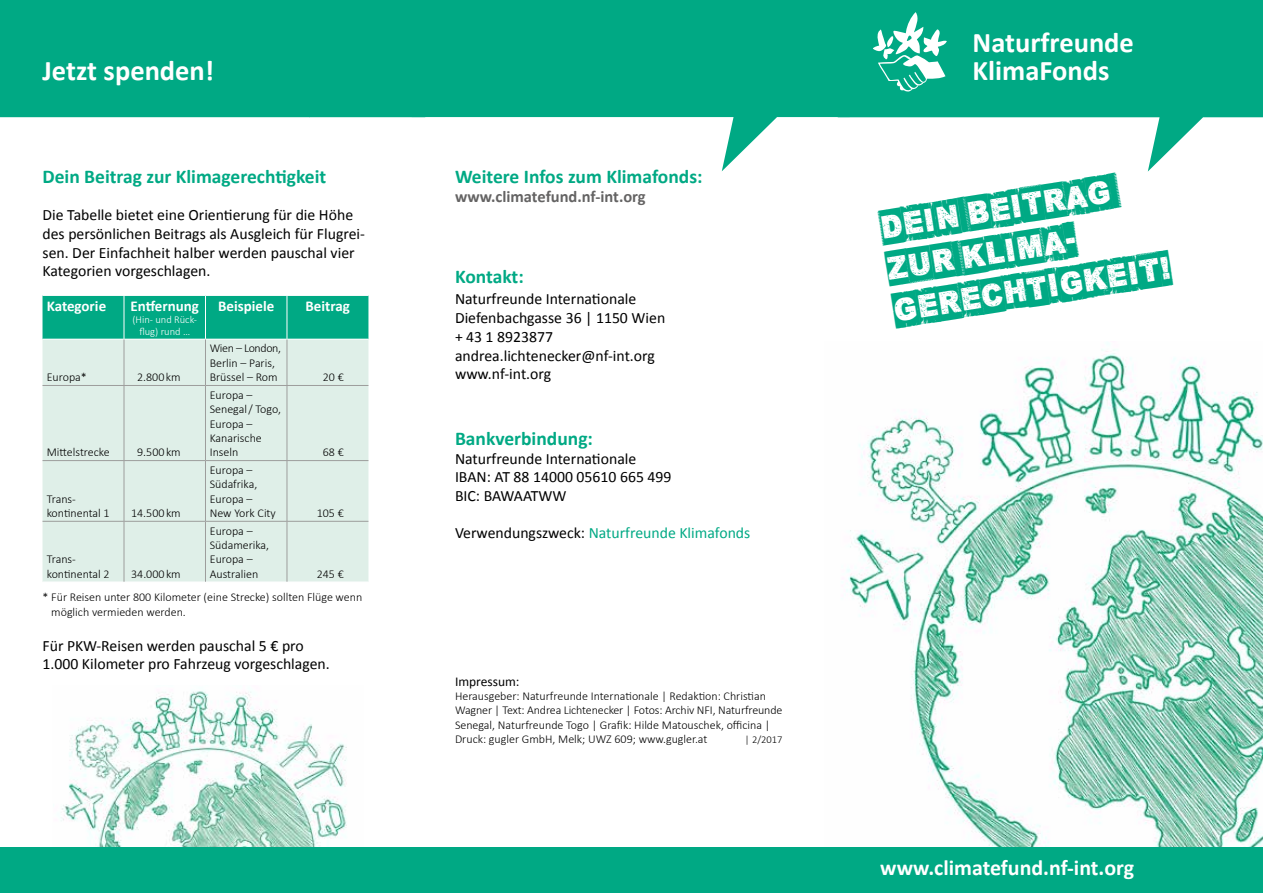
<style>
.page{position:relative;width:1263px;height:893px;background:#fff}
.page>*{position:absolute;margin:0;border:0;box-sizing:border-box;transform-origin:0 0}
.t1{font:31.5px/42px "Corner Dark";color:#00a984}
.t2{font:700 28.5px "Calibri";color:#fff}
.t3{font:700 21.9px "Calibri";color:#fff}
.t4{font:700 19.5px "Calibri";color:#00a984}
.t5{font:700 16.5px "Calibri";color:#646363}
.t6{font:15.75px/18.8px "Calibri";color:#000}
.t7{font:15.75px "Calibri";color:#00a984}
.t8{font:700 15px "Calibri";color:#fff}
.t9{font:13.5px "Calibri";color:#000}
.t10{font:300 12px/14.4px "Calibri";color:#000}
.t11{font:300 10.5px/12px "Calibri";color:#fff;text-align:center}
.t12{font:300 10.5px "Calibri";color:#000}
.s1{color:#000}
</style>
<div class="page">
<img style="left:61px;top:691px;width:286px;height:156px">
<svg style="left:850px;top:0;width:413px;height:172px;fill:#00a984"></svg>
<img style="left:846px;top:342px;width:417px;height:505px">
<div style="left:0;top:847px;width:1263px;height:46px;background:#00a984"></div>
<svg style="left:873px;top:12px;width:74px;height:80px"></svg>
<div style="left:0;top:0;width:412px;height:117px;background:#00a984"></div>
<svg style="left:412px;top:0;width:438px;height:171px;fill:#00a984"></svg>
<div style="left:43px;top:296px;width:325px;height:43px;background:#00a984"></div>
<div style="left:43px;top:340px;width:325px;height:242px;background:#dfefe8"></div>
<hr style="left:124px;top:296px;width:1px;height:43px;background:#fff">
<hr style="left:205px;top:296px;width:1px;height:43px;background:#fff">
<hr style="left:287px;top:296px;width:1px;height:43px;background:#fff">
<hr style="left:124px;top:339px;width:1px;height:46px;background:#9d9d9c">
<hr style="left:205px;top:339px;width:1px;height:46px;background:#9d9d9c">
<hr style="left:287px;top:339px;width:1px;height:46px;background:#9d9d9c">
<hr style="left:124px;top:386px;width:1px;height:74px;background:#9d9d9c">
<hr style="left:205px;top:386px;width:1px;height:74px;background:#9d9d9c">
<hr style="left:287px;top:386px;width:1px;height:74px;background:#9d9d9c">
<hr style="left:124px;top:461px;width:1px;height:60px;background:#9d9d9c">
<hr style="left:205px;top:461px;width:1px;height:60px;background:#9d9d9c">
<hr style="left:287px;top:461px;width:1px;height:60px;background:#9d9d9c">
<hr style="left:124px;top:522px;width:1px;height:60px;background:#9d9d9c">
<hr style="left:205px;top:522px;width:1px;height:60px;background:#9d9d9c">
<hr style="left:287px;top:522px;width:1px;height:60px;background:#9d9d9c">
<hr style="left:43px;top:385px;width:81px;height:1px;background:#9d9d9c">
<hr style="left:124px;top:385px;width:81px;height:1px;background:#9d9d9c">
<hr style="left:205px;top:385px;width:82px;height:1px;background:#9d9d9c">
<hr style="left:287px;top:385px;width:81px;height:1px;background:#9d9d9c">
<hr style="left:43px;top:460px;width:81px;height:1px;background:#9d9d9c">
<hr style="left:124px;top:460px;width:81px;height:1px;background:#9d9d9c">
<hr style="left:205px;top:460px;width:82px;height:1px;background:#9d9d9c">
<hr style="left:287px;top:460px;width:81px;height:1px;background:#9d9d9c">
<hr style="left:43px;top:521px;width:81px;height:1px;background:#9d9d9c">
<hr style="left:124px;top:521px;width:81px;height:1px;background:#9d9d9c">
<hr style="left:205px;top:521px;width:82px;height:1px;background:#9d9d9c">
<hr style="left:287px;top:521px;width:81px;height:1px;background:#9d9d9c">
<h2 class="t2" style="left:973px;top:24px;width:163px">Naturfreunde</h2>
<h2 class="t2" style="left:43px;top:52px;width:94px">Kon akt</h2>
<h2 class="t2" style="left:43px;top:52px;width:173px">Jetzt spenden!</h2>
<h2 class="t2" style="left:973px;top:52px;width:138px">KlimaFonds</h2>
<h3 class="t4" style="left:43px;top:164px;width:285px">Dein Beitrag zur Klimagerechtigkeit</h3>
<h3 class="t6" style="left:43px;top:206px;width:324px">Die Tabelle bietet eine Orientierung für die Höhe des persönlichen Beitrags als Ausgleich für Flugrei&shy;sen. Der Einfachheit halber werden pauschal vier Kategorien vorgeschlagen.</h3>
<p class="t8" style="left:47px;top:296px;width:61px">Kategorie</p>
<p class="t8" style="left:130px;top:296px;width:70px">Entfernung</p>
<p class="t11" style="left:132px;top:313px;width:66px">(Hin- und Rück&shy;flug) rund …</p>
<p class="t8" style="left:218px;top:296px;width:58px">Beispiele</p>
<p class="t8" style="left:306px;top:296px;width:46px">Beitrag</p>
<p class="t10" style="left:47px;top:369px;width:42px">Europa*</p>
<p class="t10" style="left:137px;top:369px;width:45px">2.800km</p>
<p class="t10" style="left:210px;top:341px;width:73px">Wien – London,<br>Berlin – Paris,<br>Brüssel – Rom</p>
<p class="t10" style="left:323px;top:369px;width:22px">20 €</p>
<p class="t10" style="left:47px;top:445px;width:64px">Mittelstrecke</p>
<p class="t10" style="left:137px;top:445px;width:45px">9.500km</p>
<p class="t10" style="left:210px;top:387px;width:73px">Europa –<br>Senegal/ Togo,<br>Europa –<br>Kanarische<br>Inseln</p>
<p class="t10" style="left:323px;top:445px;width:22px">68 €</p>
<p class="t10" style="left:47px;top:491px;width:64px">Trans&shy;kontinental 1</p>
<p class="t10" style="left:131px;top:505px;width:51px">14.500km</p>
<p class="t10" style="left:210px;top:462px;width:68px">Europa –<br>Südafrika,<br>Europa –<br>New York City</p>
<p class="t10" style="left:317px;top:505px;width:29px">105 €</p>
<p class="t10" style="left:210px;top:523px;width:61px">Europa –<br>Südamerika,<br>Europa –<br>Australien</p>
<p class="t10" style="left:47px;top:552px;width:64px">Trans&shy;kontinental 2</p>
<p class="t10" style="left:131px;top:566px;width:51px">34.000km</p>
<p class="t10" style="left:43px;top:561px;width:321px;line-height:23.4px;text-indent:274px">245 €<br>* Für Reisen unter 800 Kilometer (eine Strecke) sollten Flüge wenn</p>
<p class="t10" style="left:51px;top:604px;width:136px">möglich vermieden werden.</p>
<h3 class="t6" style="left:43px;top:636px;width:289px">Für PKW-Reisen werden pauschal 5 € pro<br>1.000 Kilometer pro Fahrzeug vorgeschlagen.</h3>
<h3 class="t4" style="left:455px;top:164px;width:249px">Weitere Infos zum Klimafonds:</h3>
<h3 class="t5" style="left:455px;top:186px;width:192px">www.climatefund.nf-int.org</h3>
<h3 class="t4" style="left:455px;top:264px;width:70px">Kontakt:</h3>
<h3 class="t6" style="left:455px;top:290px;width:212px">Naturfreunde Internationale<br>Diefenbachgasse 36 | 1150 Wien + 43 1 8923877 andrea.lichtenecker@nf-int.org www.nf-int.org</h3>
<h3 class="t4" style="left:455px;top:426px;width:139px">Bankverbindung:</h3>
<h3 class="t6" style="left:455px;top:449px;width:218px">Naturfreunde Internationale<br>IBAN: AT 88 14000 05610 665 499<br>BIC: BAWAATWW</h3>
<h3 class="t7" style="left:455px;top:523px;width:297px"><span class="s1">Verwendungszweck:</span> Naturfreunde Klimafonds</h3>
<p class="t9" style="left:455px;top:672px;width:66px">Impressum:</p>
<p class="t10" style="left:455px;top:688px;width:329px">Herausgeber: Naturfreunde Internationale | Redaktion: Christian Wagner | Text: Andrea Lichtenecker | Fotos: Archiv NFI, Naturfreunde Senegal, Naturfreunde Togo | Grafik: Hilde Matouschek, officina | Druck: gugler GmbH, Melk; UWZ 609; www.gugler.at</p>
<p class="t12" style="left:745px;top:733px;width:39px">| 2/2017</p>
<h1 class="t1" style="left:877px;top:207px;width:281px;rotate:-9deg">Dein Beitrag zur Klima&shy;gerechtigkeit!</h1>
<h3 class="t3" style="left:880px;top:854px;width:255px">www.climatefund.nf-int.org</h3>
</div>
